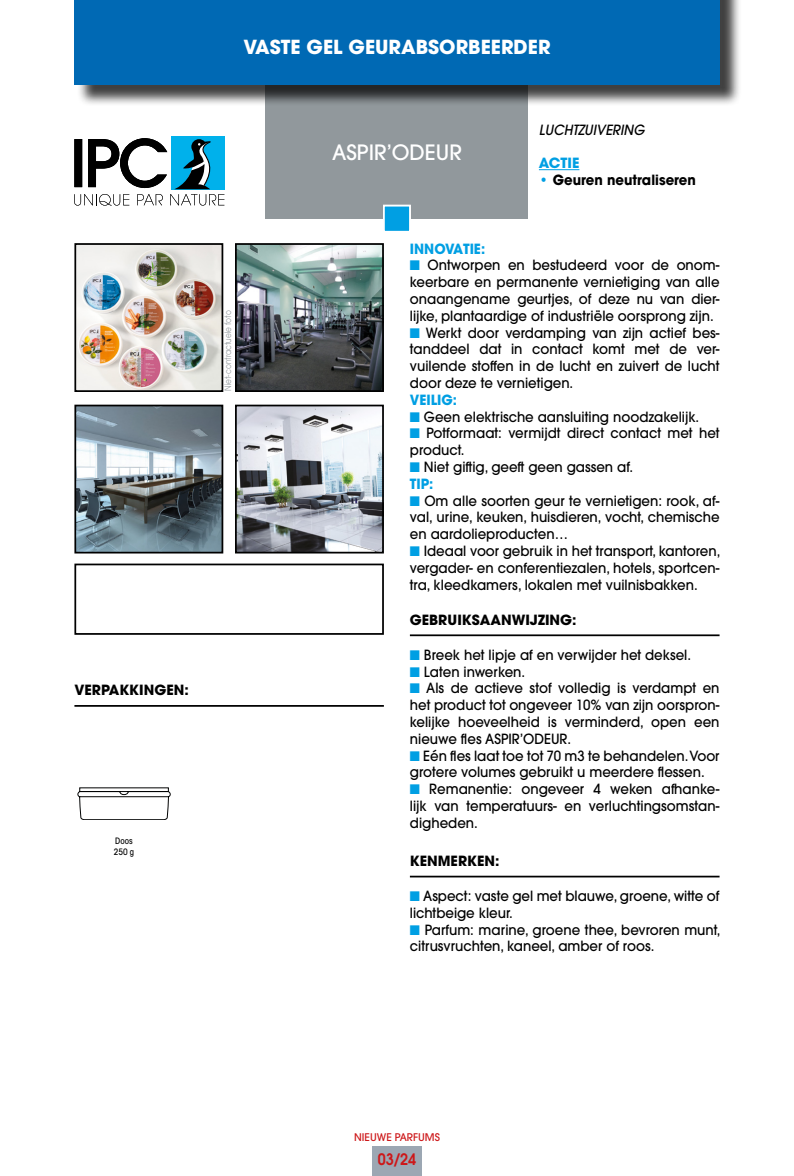
<style>
.page{position:relative;width:794px;height:1176px;background:#fff}
.page>*{position:absolute;margin:0;border:0;box-sizing:border-box;transform-origin:0 0}
.t1{font:500 21px "ITC Avant Garde Std";color:#fff}
.t2{font:700 19.25px "ITC Avant Garde Std";color:#fff}
.t3{font:600 15.75px "ITC Avant Garde Std";color:#cd1719;scale:.9 1}
.t4{font:500 14px/16.8px "ITC Avant Garde Std";color:#000;text-align:justify;scale:.95 1}
.t5{font:700 14px "ITC Avant Garde Std";color:#000}
.t6{font:700 14px "ITC Avant Garde Std";color:#009fe3;scale:.95 1}
.t7{font:700 14px "ITC Avant Garde Std";color:#000;scale:.95 1}
.t8{font:italic 500 14px "ITC Avant Garde Std";color:#000;scale:.95 1}
.t9{font:700 14px "ITC Avant Garde Std";color:#009fe3}
.t10{font:500 10.5px "ITC Avant Garde Std";color:#cd1719}
.t11{font:8.75px "ITC Avant Garde Std";color:#91989c;scale:.85 1}
.t12{font:500 condensed 8.75px "ITC Avant Garde Std";color:#000}
.s1{color:#009fe3}
</style>
<div class="page">
<div style="left:74px;top:563px;width:310px;height:72px;border:2px solid #000"></div>
<div style="left:266px;top:79px;width:262px;height:140px;background:#91989c"></div>
<div style="left:77px;top:0;width:664px;height:106px;background:#000;opacity:.75"></div>
<div style="left:74px;top:0;width:645px;height:84px;background:#0069b4"></div>
<div style="left:372px;top:1146px;width:50px;height:30px;background:#9ca7b3"></div>
<div style="left:171px;top:136px;width:53px;height:53px;background:#00b1eb"></div>
<svg style="left:74px;top:138px;width:150px;height:67px"></svg>
<hr style="left:74px;top:705px;width:310px;height:2px;background:#000">
<hr style="left:410px;top:634px;width:309px;height:2px;background:#000">
<hr style="left:410px;top:875px;width:309px;height:2px;background:#000">
<div style="left:383px;top:205px;width:28px;height:28px;background:#009fe3;border:2px solid #fff"></div>
<hr style="left:539px;top:169px;width:40px;height:1px;background:#009fe3">
<svg style="left:78px;top:788px;width:92px;height:32px"></svg>
<img style="left:77px;top:246px;width:143px;height:143px">
<div style="left:74px;top:243px;width:149px;height:149px;border:2px solid #000"></div>
<img style="left:77px;top:408px;width:143px;height:142px">
<div style="left:74px;top:405px;width:149px;height:148px;border:2px solid #000"></div>
<img style="left:238px;top:246px;width:143px;height:143px">
<div style="left:235px;top:243px;width:149px;height:149px;border:2px solid #000"></div>
<img style="left:238px;top:408px;width:143px;height:142px">
<div style="left:235px;top:405px;width:149px;height:148px;border:2px solid #000"></div>
<p class="t5" style="left:74px;top:681px;width:116px">VERPAKKINGEN:</p>
<p class="t12" style="left:115px;top:836px;width:19px">Doos</p>
<p class="t12" style="left:114px;top:846px;width:22px">250 g</p>
<p class="t2" style="left:243px;top:34px;width:309px">VASTE GEL GEURABSORBEERDER</p>
<p class="t11" style="left:223px;top:391px;width:96px;rotate:-90deg">Niet-contractuele foto</p>
<p class="t1" style="left:332px;top:139px;width:131px">ASPIR’ODEUR</p>
<p class="t8" style="left:539px;top:121px;width:113px">LUCHTZUIVERING</p>
<p class="t9" style="left:539px;top:154px;width:42px">ACTIE</p>
<p class="t7" style="left:539px;top:171px;width:167px"><span class="s1">•</span> Geuren neutraliseren</p>
<p class="t6" style="left:410px;top:239px;width:81px">INNOVATIE:</p>
<p class="t4" style="left:410px;top:257px;width:327px"><span class="s1">■</span> Ontworpen en bestudeerd voor de onom&shy;keerbare en permanente vernietiging van alle onaangename geurtjes, of deze nu van dier&shy;lijke, plantaardige of industriële oorsprong zijn.</p>
<p class="t4" style="left:410px;top:324px;width:327px"><span class="s1">■</span> Werkt door verdamping van zijn actief bes&shy;tanddeel dat in contact komt met de ver&shy;vuilende stoffen in de lucht en zuivert de lucht door deze te vernietigen.</p>
<p class="t6" style="left:410px;top:390px;width:51px">VEILIG:</p>
<p class="t4" style="left:410px;top:408px;width:306px"><span class="s1">■</span> Geen elektrische aansluiting noodzakelijk.</p>
<p class="t4" style="left:410px;top:425px;width:327px"><span class="s1">■</span> Potformaat: vermijdt direct contact met het product.</p>
<p class="t4" style="left:410px;top:458px;width:236px"><span class="s1">■</span> Niet giftig, geeft geen gassen af.</p>
<p class="t6" style="left:410px;top:474px;width:26px">TIP:</p>
<p class="t4" style="left:410px;top:492px;width:327px"><span class="s1">■</span> Om alle soorten geur te vernietigen: rook, af&shy;val, urine, keuken, huisdieren, vocht, chemische en aardolieproducten…</p>
<p class="t4" style="left:410px;top:542px;width:328px"><span class="s1">■</span> Ideaal voor gebruik in het transport, kantoren, vergader- en conferentiezalen, hotels, sportcen&shy;tra, kleedkamers, lokalen met vuilnisbakken.</p>
<p class="t5" style="left:410px;top:610px;width:168px">GEBRUIKSAANWIJZING:</p>
<p class="t4" style="left:410px;top:646px;width:297px"><span class="s1">■</span> Breek het lipje af en verwijder het deksel.</p>
<p class="t4" style="left:410px;top:663px;width:123px"><span class="s1">■</span> Laten inwerken.</p>
<p class="t4" style="left:410px;top:680px;width:327px"><span class="s1">■</span> Als de actieve stof volledig is verdampt en het product tot ongeveer 10% van zijn oorspron&shy;kelijke hoeveelheid is verminderd, open een nieuwe fles ASPIR’ODEUR.</p>
<p class="t4" style="left:410px;top:747px;width:327px"><span class="s1">■</span> Eén fles laat toe tot 70 m3 te behandelen. Voor grotere volumes gebruikt u meerdere flessen.</p>
<p class="t4" style="left:410px;top:780px;width:327px"><span class="s1">■</span> Remanentie: ongeveer 4 weken afhanke&shy;lijk van temperatuurs- en verluchtingsomstan&shy;digheden.</p>
<p class="t5" style="left:410px;top:851px;width:91px">KENMERKEN:</p>
<p class="t4" style="left:410px;top:887px;width:327px"><span class="s1">■</span> Aspect: vaste gel met blauwe, groene, witte of lichtbeige kleur.</p>
<p class="t4" style="left:410px;top:921px;width:328px"><span class="s1">■</span> Parfum: marine, groene thee, bevroren munt, citrusvruchten, kaneel, amber of roos.</p>
<p class="t10" style="left:354px;top:1130px;width:87px">NIEUWE PARFUMS</p>
<p class="t3" style="left:378px;top:1149px;width:44px">03/24</p>
</div>
